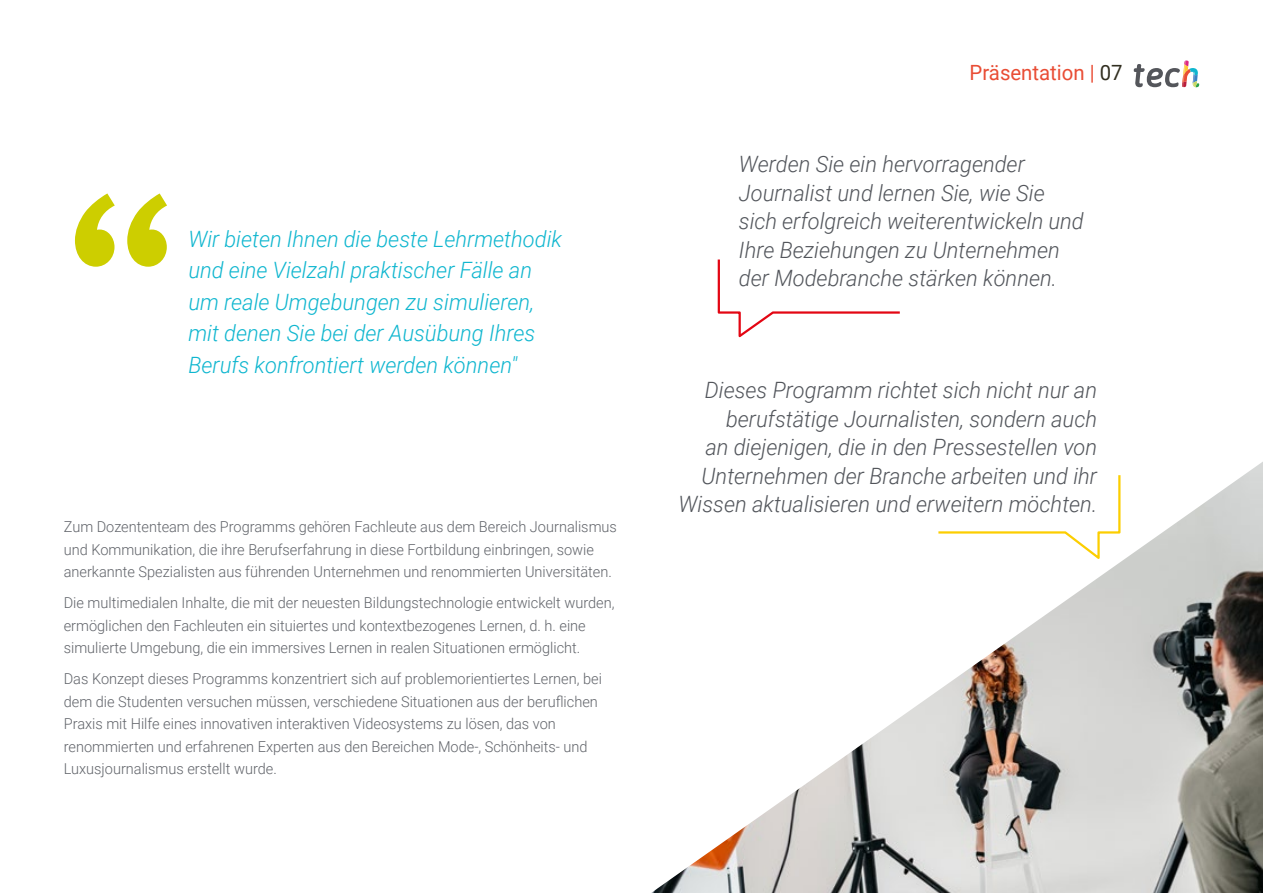
<style>
.page{position:relative;width:1263px;height:893px;background:#fff}
.page>*{position:absolute;margin:0;border:0;box-sizing:border-box;transform-origin:0 0}
.t1{font:italic 300 22.5px/28.5px "Roboto";color:#52555b;text-align:right}
.t2{font:italic 300 22.5px/31.5px "Roboto";color:#0fb6cf}
.t3{font:21px "Roboto";color:#e94d35}
.t4{font:300 15px/22.5px "Roboto";color:#61646a}
.s1{color:#312e20}
</style>
<div class="page">
<img style="left:651px;top:462px;width:612px;height:431px">
<svg style="left:936px;top:473px;width:186px;height:89px"></svg>
<svg style="left:717px;top:259px;width:183px;height:79px"></svg>
<svg style="left:1134px;top:61px;width:65px;height:27px"></svg>
<svg style="left:75px;top:193px;width:92px;height:74px"></svg>
<h1 class="t2" style="left:188px;top:222px;width:375px">Wir bieten Ihnen die beste Lehrmethodik und eine Vielzahl praktischer Fälle an um reale Umgebungen zu simulieren, mit denen Sie bei der Ausübung Ihres Berufs konfrontiert werden können″</h1>
<p class="t4" style="left:64px;top:515px;width:555px">Zum Dozententeam des Programms gehören Fachleute aus dem Bereich Journalismus und Kommunikation, die ihre Berufserfahrung in diese Fortbildung einbringen, sowie anerkannte Spezialisten aus führenden Unternehmen und renommierten Universitäten.</p>
<p class="t4" style="left:64px;top:591px;width:552px">Die multimedialen Inhalte, die mit der neuesten Bildungstechnologie entwickelt wurden, ermöglichen den Fachleuten ein situiertes und kontextbezogenes Lernen, d. h. eine simulierte Umgebung, die ein immersives Lernen in realen Situationen ermöglicht.</p>
<p class="t4" style="left:64px;top:667px;width:540px">Das Konzept dieses Programms konzentriert sich auf problemorientiertes Lernen, bei dem die Studenten versuchen müssen, verschiedene Situationen aus der beruflichen Praxis mit Hilfe eines innovativen interaktiven Videosystems zu lösen, das von renommierten und erfahrenen Experten aus den Bereichen Mode-, Schönheits- und Luxusjournalismus erstellt wurde.</p>
<h2 class="t3" style="left:969px;top:57px;width:155px">Präsentation | <span class="s1">07</span></h2>
<h1 class="t1" style="left:739px;top:149px;width:346px;text-align:left">Werden Sie ein hervorragender Journalist und lernen Sie, wie Sie sich erfolgreich weiterentwickeln und Ihre Beziehungen zu Unternehmen der Modebranche stärken können.</h1>
<h1 class="t1" style="left:678px;top:375px;width:420px">Dieses Programm richtet sich nicht nur an berufstätige Journalisten, sondern auch<br>an diejenigen, die in den Pressestellen von Unternehmen der Branche arbeiten und ihr Wissen aktualisieren und erweitern möchten.</h1>
</div>
